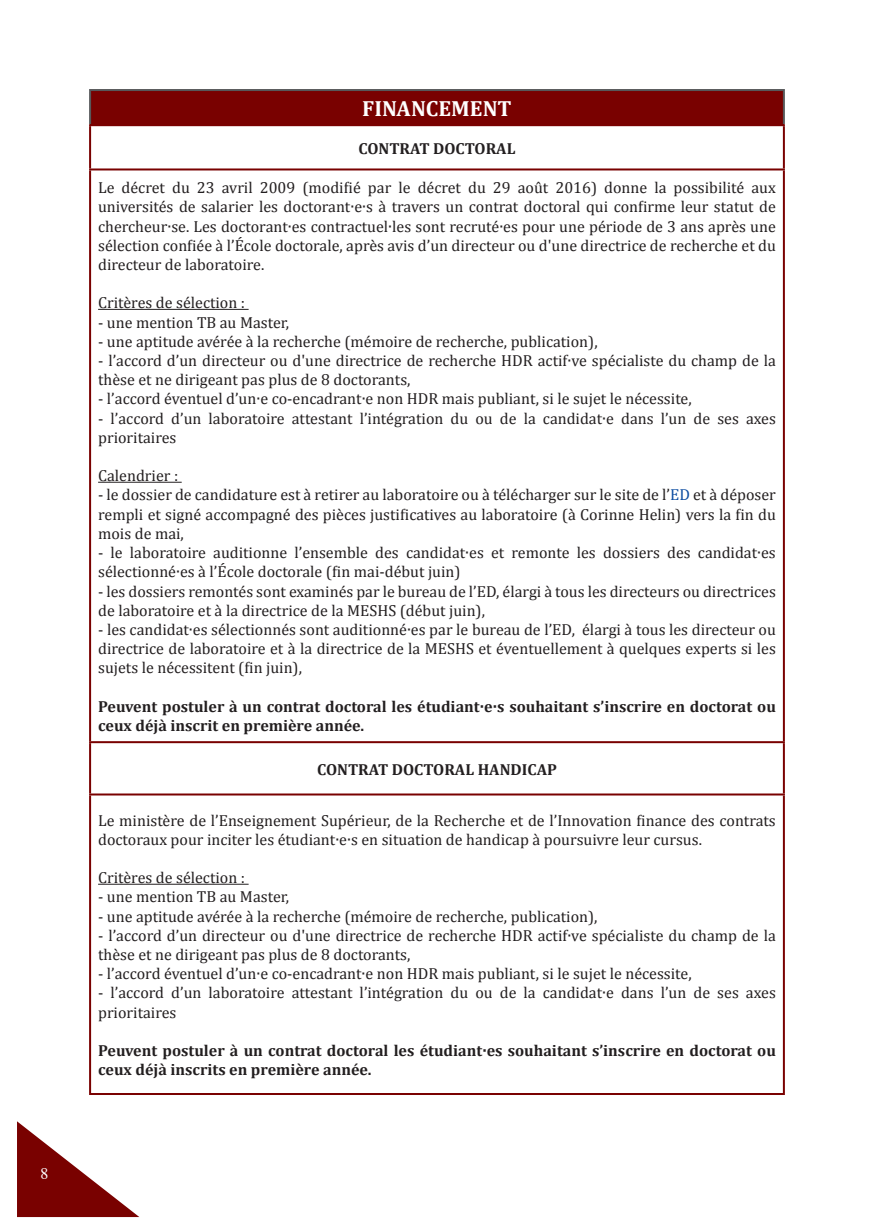
<style>
.page{position:relative;width:874px;height:1225px;background:#fff}
.page>*{position:absolute;margin:0;border:0;box-sizing:border-box;transform-origin:0 0}
.t1{font:700 22px "Cambria";color:#fff}
.t2{font:16px/19.2px "Cambria";color:#231f20}
.t3{font:700 16px/19.2px "Cambria";color:#231f20}
.t4{font:16px "Times";color:#fff}
.s1{color:#0d4da1}
</style>
<div class="page">
<svg style="left:17px;top:1121px;width:122px;height:96px"></svg>
<div style="left:90px;top:90px;width:693px;height:35px;background:#790100"></div>
<hr style="left:89px;top:89px;width:695px;height:2px;background:#57585a">
<hr style="left:89px;top:91px;width:2px;height:33px;background:#57585a">
<hr style="left:782px;top:91px;width:2px;height:33px;background:#57585a">
<hr style="left:89px;top:124px;width:695px;height:2px;background:#790100">
<hr style="left:89px;top:126px;width:2px;height:42px;background:#790100">
<hr style="left:782px;top:126px;width:2px;height:42px;background:#790100">
<hr style="left:89px;top:168px;width:695px;height:2px;background:#790100">
<hr style="left:89px;top:170px;width:2px;height:571px;background:#790100">
<hr style="left:782px;top:170px;width:2px;height:571px;background:#790100">
<hr style="left:89px;top:741px;width:695px;height:2px;background:#790100">
<hr style="left:89px;top:743px;width:2px;height:50px;background:#790100">
<hr style="left:782px;top:743px;width:2px;height:50px;background:#790100">
<hr style="left:89px;top:793px;width:695px;height:2px;background:#790100">
<hr style="left:89px;top:795px;width:2px;height:298px;background:#790100">
<hr style="left:782px;top:795px;width:2px;height:298px;background:#790100">
<hr style="left:89px;top:1093px;width:695px;height:2px;background:#790100">
<hr style="left:98px;top:309px;width:150px;height:1px;background:#231f20">
<hr style="left:98px;top:482px;width:84px;height:1px;background:#231f20">
<hr style="left:98px;top:883px;width:150px;height:1px;background:#231f20">
<p class="t4" style="left:41px;top:1158px;width:9px">8</p>
<h1 class="t1" style="left:362px;top:93px;width:151px">FINANCEMENT</h1>
<p class="t3" style="left:358px;top:138px;width:158px">CONTRAT DOCTORAL</p>
<p class="t2" style="left:98px;top:178px;width:679px;text-align:justify">Le décret du 23 avril 2009 (modifié par le décret du 29 août 2016) donne la possibilité aux universités de salarier les doctorant·e·s à travers un contrat doctoral qui confirme leur statut de chercheur·se. Les doctorant·es contractuel·les sont recruté·es pour une période de 3 ans après une sélection confiée à l’École doctorale, après avis d’un directeur ou d'une directrice de recherche et du directeur de laboratoire.</p>
<p class="t2" style="left:98px;top:293px;width:148px">Critères de sélection :</p>
<p class="t2" style="left:98px;top:312px;width:192px">- une mention TB au Master,</p>
<p class="t2" style="left:98px;top:332px;width:500px">- une aptitude avérée à la recherche (mémoire de recherche, publication),</p>
<p class="t2" style="left:98px;top:351px;width:679px">- l’accord d’un directeur ou d'une directrice de recherche HDR actif·ve spécialiste du champ de la thèse et ne dirigeant pas plus de 8 doctorants,</p>
<p class="t2" style="left:98px;top:389px;width:594px">- l’accord éventuel d’un·e co-encadrant·e non HDR mais publiant, si le sujet le nécessite,</p>
<p class="t2" style="left:98px;top:408px;width:679px">- l’accord d’un laboratoire attestant l’intégration du ou de la candidat·e dans l’un de ses axes prioritaires</p>
<p class="t2" style="left:98px;top:466px;width:82px">Calendrier :</p>
<p class="t2" style="left:98px;top:485px;width:679px;text-align:justify">- le dossier de candidature est à retirer au laboratoire ou à télécharger sur le site de l’<span class="s1">ED</span> et à déposer rempli et signé accompagné des pièces justificatives au laboratoire (à Corinne Helin) vers la fin du mois de mai,</p>
<p class="t2" style="left:98px;top:543px;width:679px">- le laboratoire auditionne l’ensemble des candidat·es et remonte les dossiers des candidat·es sélectionné·es à l’École doctorale (fin mai-début juin)</p>
<p class="t2" style="left:98px;top:581px;width:679px">- les dossiers remontés sont examinés par le bureau de l’ED, élargi à tous les directeurs ou directrices de laboratoire et à la directrice de la MESHS (début juin),</p>
<p class="t2" style="left:98px;top:620px;width:679px;text-align:justify">- les candidat·es sélectionnés sont auditionné·es par le bureau de l’ED, élargi à tous les directeur ou directrice de laboratoire et à la directrice de la MESHS et éventuellement à quelques experts si les sujets le nécessitent (fin juin),</p>
<p class="t3" style="left:98px;top:696px;width:679px">Peuvent postuler à un contrat doctoral les étudiant·e·s souhaitant s’inscrire en doctorat ou ceux déjà inscrit en première année.</p>
<p class="t3" style="left:317px;top:759px;width:241px">CONTRAT DOCTORAL HANDICAP</p>
<p class="t2" style="left:98px;top:810px;width:679px">Le ministère de l’Enseignement Supérieur, de la Recherche et de l’Innovation finance des contrats doctoraux pour inciter les étudiant·e·s en situation de handicap à poursuivre leur cursus.</p>
<p class="t2" style="left:98px;top:868px;width:148px">Critères de sélection :</p>
<p class="t2" style="left:98px;top:887px;width:192px">- une mention TB au Master,</p>
<p class="t2" style="left:98px;top:906px;width:500px">- une aptitude avérée à la recherche (mémoire de recherche, publication),</p>
<p class="t2" style="left:98px;top:925px;width:679px">- l’accord d’un directeur ou d'une directrice de recherche HDR actif·ve spécialiste du champ de la thèse et ne dirigeant pas plus de 8 doctorants,</p>
<p class="t2" style="left:98px;top:964px;width:594px">- l’accord éventuel d’un·e co-encadrant·e non HDR mais publiant, si le sujet le nécessite,</p>
<p class="t2" style="left:98px;top:983px;width:679px">- l’accord d’un laboratoire attestant l’intégration du ou de la candidat·e dans l’un de ses axes prioritaires</p>
<p class="t3" style="left:98px;top:1040px;width:679px">Peuvent postuler à un contrat doctoral les étudiant·es souhaitant s’inscrire en doctorat ou ceux déjà inscrits en première année.</p>
</div>
